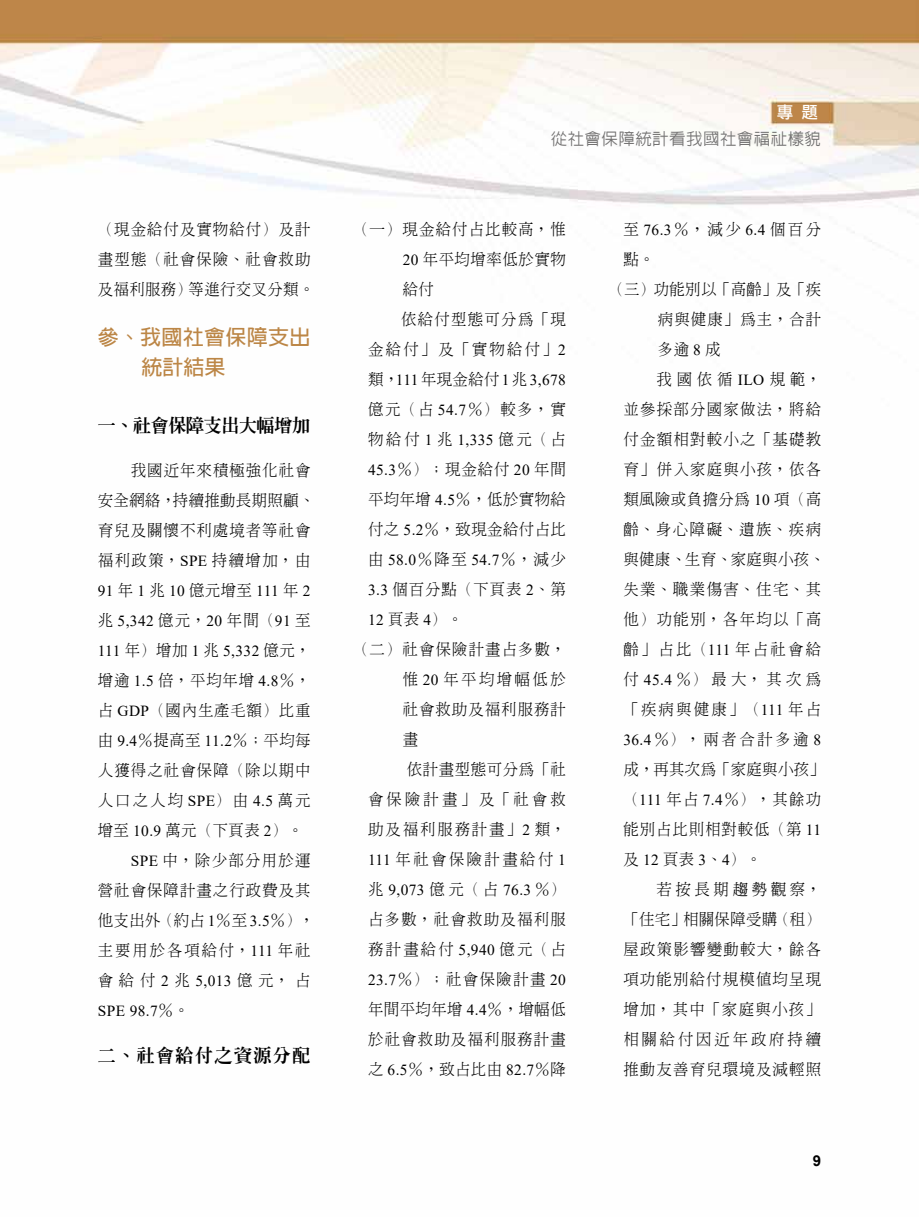
<style>
.page{position:relative;width:919px;height:1217px;background:#fff}
.page>*{position:absolute;margin:0;border:0;box-sizing:border-box;transform-origin:0 0}
.t1{font:700 21px/30px "Lin Gothic";letter-spacing:.015em;color:#bc8646}
.t2{font:800 18px "Inn Ming";letter-spacing:-.02em;color:#000}
.t3{font:800 18px "Inn Ming";letter-spacing:.08em;color:#000}
.t4{font:500 16.5px "Lin Gothic";letter-spacing:.025em;color:#727171}
.t5{font:16.5px "DF Li Hei Md WIN BF";color:#fff}
.t6{font:300 15.3px/30px "Inn Ming";letter-spacing:.075em;color:#000}
.t7{font:15.3px/30px "Times New Roman";letter-spacing:.025em;color:#000;text-align:justify}
.t8{font:300 15.3px "Inn Ming";letter-spacing:.03em;color:#000}
.t9{font:300 15.3px "Inn Ming";letter-spacing:.025em;color:#000}
.t10{font:300 15.3px "Inn Ming";letter-spacing:.125em;color:#000}
.t11{font:300 15.3px "Inn Ming";letter-spacing:.16em;color:#000}
.t12{font:300 15.3px "Inn Ming";letter-spacing:.04em;color:#000}
.t13{font:300 15.3px "Inn Ming";letter-spacing:.05em;color:#000}
.t14{font:300 15.3px "Inn Ming";letter-spacing:.205em;color:#000}
.t15{font:300 15.3px "Inn Ming";letter-spacing:.185em;color:#000}
.t16{font:300 15.3px "Inn Ming";letter-spacing:.24em;color:#000}
.t17{font:700 15px "Arial";color:#000}
.s1{font-family:"Times New Roman";font-weight:400}
.s2{font-family:"Inn Ming";font-weight:300}
</style>
<div class="page">
<img style="left:0;top:0;width:918px;height:242px">
<p class="t6" style="left:98px;top:214px;width:218px">（現金給付及實物給付）及計畫型態（社會保險、社會救助及福利服務）等進行交叉分類。</p>
<h1 class="t1" style="left:141px;top:322px;width:171px;text-indent:-43px">參、我國社會保障支出統計結果</h1>
<p class="t2" style="left:98px;top:416px;width:214px">一、社會保障支出大幅增加</p>
<p class="t6" style="left:98px;top:455px;width:218px;text-indent:33px">我國近年來積極強化社會安全網絡，持續推動長期照顧、育兒及關懷不利處境者等社會福利政策，<span class="s1">SPE</span> 持續增加，由</p>
<p class="t7" style="left:98px;top:575px;width:214px">91<span class="s2">年</span>1<span class="s2">兆</span>10<span class="s2">億元增至</span>111<span class="s2">年</span>2<span class="s2">兆</span> 5,342 <span class="s2">億元，</span>20 <span class="s2">年間（</span>91 <span class="s2">至</span>111 <span class="s2">年）增加</span> 1 <span class="s2">兆</span> 5,332 <span class="s2">億元，</span></p>
<p class="t6" style="left:98px;top:665px;width:214px">增逾 <span class="s1">1.5</span> 倍，平均年增 <span class="s1">4.8</span>％，</p>
<p class="t13" style="left:98px;top:702px;width:214px">占 <span class="s1">GDP</span>（國內生產毛額）比重</p>
<p class="t6" style="left:98px;top:725px;width:214px">由 <span class="s1">9.4</span>％提高至 <span class="s1">11.2</span>％；平均每</p>
<p class="t6" style="left:98px;top:755px;width:214px">人獲得之社會保障（除以期中</p>
<p class="t6" style="left:98px;top:785px;width:214px">人口之人均 <span class="s1">SPE</span>）由 <span class="s1">4.5</span> 萬元</p>
<p class="t6" style="left:98px;top:815px;width:207px">增至 <span class="s1">10.9</span> 萬元（下頁表 <span class="s1">2</span>）。</p>
<p class="t6" style="left:131px;top:845px;width:181px"><span class="s1">SPE</span> 中，除少部分用於運</p>
<p class="t6" style="left:98px;top:875px;width:214px">營社會保障計畫之行政費及其</p>
<p class="t6" style="left:98px;top:905px;width:218px">他支出外（約占 <span class="s1">1</span>％至 <span class="s1">3.5</span>％），</p>
<p class="t10" style="left:98px;top:942px;width:214px">主要用於各項給付，<span class="s1">111</span> 年社</p>
<p class="t6" style="left:98px;top:965px;width:214px">會給付<span class="s1">2</span>兆<span class="s1">5,013</span>億元，占</p>
<p class="t7" style="left:98px;top:995px;width:93px">SPE 98.7<span class="s2">％。</span></p>
<p class="t3" style="left:98px;top:1045px;width:214px">二、社會給付之資源分配</p>
<p class="t5" style="left:776px;top:104px;width:43px">專 題</p>
<p class="t4" style="left:550px;top:130px;width:272px">從社會保障統計看我國社會福祉樣貌</p>
<p class="t6" style="left:353px;top:214px;width:214px">（一）現金給付占比較高，惟</p>
<p class="t12" style="left:402px;top:251px;width:165px"><span class="s1">20</span> 年平均增率低於實物</p>
<p class="t6" style="left:402px;top:274px;width:33px">給付</p>
<p class="t6" style="left:401px;top:304px;width:166px">依給付型態可分為「現</p>
<p class="t6" style="left:368px;top:334px;width:199px">金給付」及「實物給付」<span class="s1">2</span></p>
<p class="t7" style="left:368px;top:364px;width:199px"><span class="s2">類，</span>111<span class="s2">年現金給付</span>1<span class="s2">兆</span>3,678</p>
<p class="t6" style="left:368px;top:394px;width:199px">億元（占 <span class="s1">54.7</span>％）較多，實</p>
<p class="t6" style="left:368px;top:424px;width:199px">物給付 <span class="s1">1</span> 兆 <span class="s1">1,335</span> 億元（占</p>
<p class="t6" style="left:368px;top:454px;width:199px"><span class="s1">45.3</span>％）；現金給付 <span class="s1">20</span> 年間</p>
<p class="t8" style="left:368px;top:491px;width:199px">平均年增 <span class="s1">4.5</span>％，低於實物給</p>
<p class="t8" style="left:368px;top:521px;width:199px">付之 <span class="s1">5.2</span>％，致現金給付占比</p>
<p class="t6" style="left:368px;top:544px;width:199px">由 <span class="s1">58.0</span>％降至 <span class="s1">54.7</span>％，減少</p>
<p class="t6" style="left:368px;top:574px;width:199px"><span class="s1">3.3</span> 個百分點（下頁表 <span class="s1">2</span>、第</p>
<p class="t6" style="left:368px;top:604px;width:96px"><span class="s1">12</span> 頁表 <span class="s1">4</span>）。</p>
<p class="t6" style="left:353px;top:634px;width:214px">（二）社會保險計畫占多數，</p>
<p class="t11" style="left:402px;top:671px;width:165px">惟 <span class="s1">20</span> 年平均增幅低於</p>
<p class="t6" style="left:402px;top:694px;width:165px">社會救助及福利服務計</p>
<p class="t6" style="left:402px;top:724px;width:17px">畫</p>
<p class="t12" style="left:407px;top:761px;width:160px">依計畫型態可分為「社</p>
<p class="t14" style="left:368px;top:791px;width:199px">會保險計畫」及「社會救</p>
<p class="t10" style="left:368px;top:821px;width:199px">助及福利服務計畫」<span class="s1">2</span> 類，</p>
<p class="t11" style="left:368px;top:851px;width:199px"><span class="s1">111</span> 年社會保險計畫給付 <span class="s1">1</span></p>
<p class="t7" style="left:368px;top:874px;width:199px"><span class="s2">兆</span> 9,073 <span class="s2">億元（占</span> 76.3 <span class="s2">％）</span></p>
<p class="t6" style="left:368px;top:904px;width:199px;text-align:justify">占多數，社會救助及福利服務計畫給付 <span class="s1">5,940</span> 億元（占<span class="s1">23.7</span>％）；社會保險計畫 <span class="s1">20</span>年間平均年增 <span class="s1">4.4</span>％，增幅低於社會救助及福利服務計畫之 <span class="s1">6.5</span>％，致占比由 <span class="s1">82.7</span>％降</p>
<p class="t6" style="left:623px;top:214px;width:199px">至 <span class="s1">76.3</span>％，減少 <span class="s1">6.4</span> 個百分</p>
<p class="t6" style="left:623px;top:244px;width:33px">點。</p>
<p class="t6" style="left:608px;top:274px;width:214px">（三）功能別以「高齡」及「疾</p>
<p class="t6" style="left:658px;top:304px;width:165px">病與健康」為主，合計</p>
<p class="t6" style="left:658px;top:334px;width:64px">多逾<span class="s1">8</span>成</p>
<p class="t6" style="left:656px;top:364px;width:166px">我國依循<span class="s1">ILO</span>規範，</p>
<p class="t6" style="left:623px;top:394px;width:199px">並參採部分國家做法，將給</p>
<p class="t6" style="left:623px;top:424px;width:199px">付金額相對較小之「基礎教</p>
<p class="t6" style="left:623px;top:454px;width:199px">育」併入家庭與小孩，依各</p>
<p class="t8" style="left:623px;top:491px;width:199px">類風險或負擔分為 <span class="s1">10</span> 項（高</p>
<p class="t6" style="left:623px;top:514px;width:199px">齡、身心障礙、遺族、疾病</p>
<p class="t9" style="left:623px;top:551px;width:203px">與健康、生育、家庭與小孩、</p>
<p class="t6" style="left:623px;top:574px;width:199px">失業、職業傷害、住宅、其</p>
<p class="t6" style="left:623px;top:604px;width:199px">他）功能別，各年均以「高</p>
<p class="t6" style="left:623px;top:634px;width:199px">齡」占比（<span class="s1">111</span> 年占社會給</p>
<p class="t6" style="left:623px;top:664px;width:199px">付<span class="s1">45.4</span>％）最大，其次為</p>
<p class="t6" style="left:623px;top:694px;width:199px">「疾病與健康」（<span class="s1">111</span> 年占</p>
<p class="t6" style="left:623px;top:724px;width:199px"><span class="s1">36.4</span>％），兩者合計多逾 <span class="s1">8</span></p>
<p class="t9" style="left:623px;top:761px;width:203px">成，再其次為「家庭與小孩」</p>
<p class="t6" style="left:623px;top:784px;width:199px">（<span class="s1">111</span> 年占 <span class="s1">7.4</span>％），其餘功</p>
<p class="t6" style="left:623px;top:814px;width:199px">能別占比則相對較低（第 <span class="s1">11</span></p>
<p class="t6" style="left:623px;top:844px;width:139px">及 <span class="s1">12</span> 頁表 <span class="s1">3</span>、<span class="s1">4</span>）。</p>
<p class="t16" style="left:656px;top:881px;width:166px">若按長期趨勢觀察，</p>
<p class="t9" style="left:623px;top:911px;width:199px">「住宅」相關保障受購（租）</p>
<p class="t6" style="left:623px;top:934px;width:199px">屋政策影響變動較大，餘各</p>
<p class="t6" style="left:623px;top:964px;width:199px">項功能別給付規模值均呈現</p>
<p class="t6" style="left:623px;top:994px;width:199px">增加，其中「家庭與小孩」</p>
<p class="t15" style="left:623px;top:1031px;width:199px">相關給付因近年政府持續</p>
<p class="t6" style="left:623px;top:1054px;width:199px">推動友善育兒環境及減輕照</p>
<p class="t17" style="left:812px;top:1149px;width:10px">9</p>
</div>
